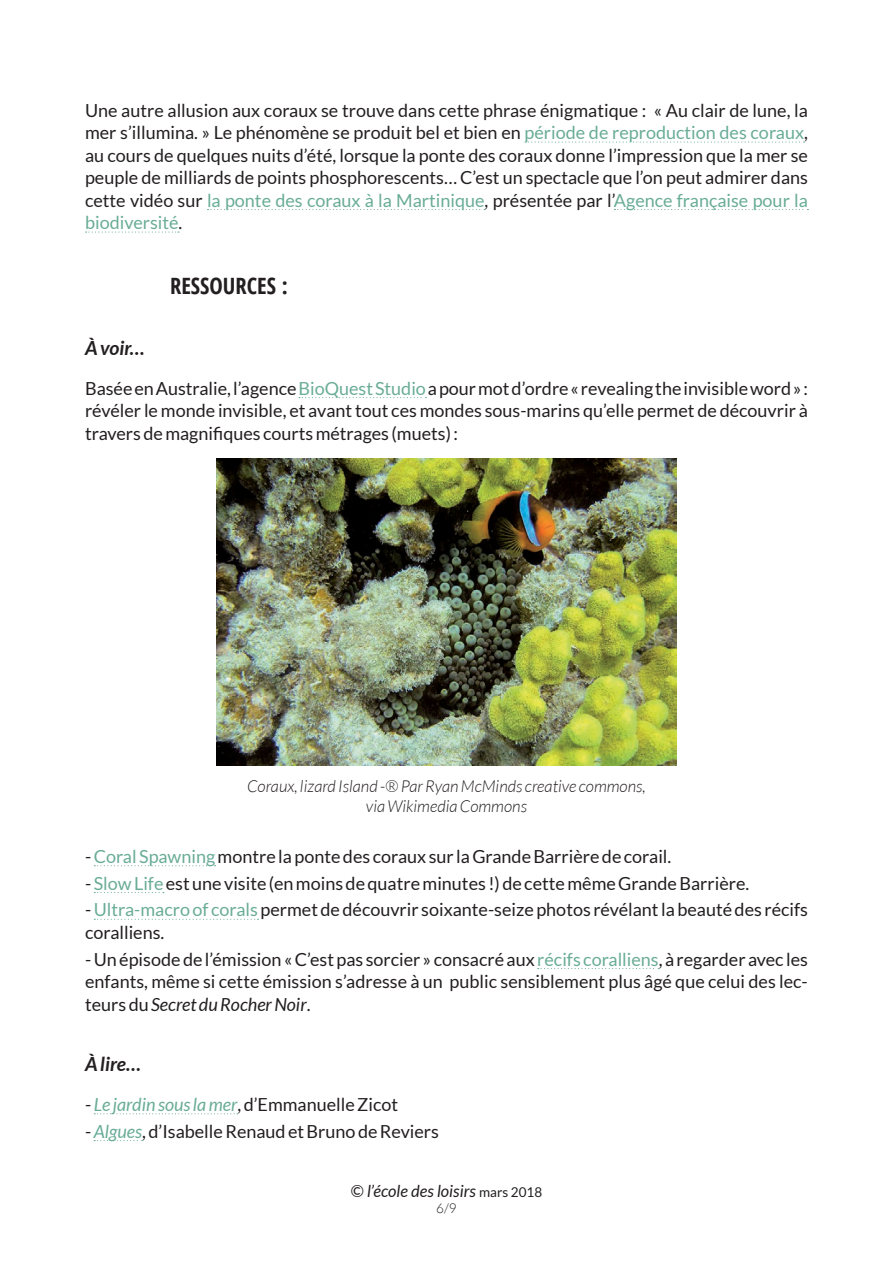
<style>
.page{position:relative;width:893px;height:1263px;background:#fff}
.page>*{position:absolute;margin:0;border:0;box-sizing:border-box;transform-origin:0 0}
.t1{font:700 condensed 22.5px "Open Sans";color:#231f20}
.t2{font:italic 700 19.5px "Lato";color:#231f20}
.t3{font:18px/22.5px "Lato";color:#231f20;text-align:justify}
.t4{font:italic 300 16.5px/19.8px "Lato";color:#231f20;text-align:center}
.t5{font:italic 16.5px "Lato";color:#231f20}
.t6{font:300 13.5px "Lato";color:#231f20}
.s1{color:#69ac97}
.s2{font-style:italic}
.s3{font-style:italic;color:#69ac97}
.s4{font-style:normal}
.s5{font-style:normal;font-size:13.5px}
</style>
<div class="page">
<svg style="left:525px;top:141px;width:280px;height:2px"></svg>
<svg style="left:208px;top:209px;width:277px;height:1px"></svg>
<svg style="left:614px;top:209px;width:194px;height:1px"></svg>
<svg style="left:86px;top:231px;width:93px;height:2px"></svg>
<svg style="left:299px;top:397px;width:127px;height:1px"></svg>
<svg style="left:94px;top:865px;width:122px;height:1px"></svg>
<svg style="left:94px;top:892px;width:70px;height:1px"></svg>
<svg style="left:94px;top:919px;width:164px;height:1px"></svg>
<svg style="left:538px;top:968px;width:121px;height:1px"></svg>
<svg style="left:94px;top:1113px;width:144px;height:1px"></svg>
<svg style="left:94px;top:1140px;width:49px;height:1px"></svg>
<img style="left:216px;top:458px;width:461px;height:308px">
<p class="t3" style="left:85px;top:99px;width:724px">Une autre allusion aux coraux se trouve dans cette phrase énigmatique : « Au clair de lune, la mer s’illumina. » Le phénomène se produit bel et bien en <span class="s1">période de reproduction des coraux</span>, au cours de quelques nuits d’été, lorsque la ponte des coraux donne l’impression que la mer se peuple de milliards de points phosphorescents… C’est un spectacle que l’on peut admirer dans cette vidéo sur <span class="s1">la ponte des coraux à la Martinique</span>, présentée par l’<span class="s1">Agence française pour la biodiversité</span>.</p>
<p class="t1" style="left:170px;top:270px;width:119px">RESSOURCES :</p>
<p class="t2" style="left:85px;top:337px;width:61px">À voir…</p>
<p class="t3" style="left:85px;top:377px;width:724px">Basée en Australie, l’agence <span class="s1">BioQuest Studio</span> a pour mot d’ordre « revealing the invisible word » : révéler le monde invisible, et avant tout ces mondes sous-marins qu’elle permet de découvrir à travers de magnifiques courts métrages (muets) :</p>
<p class="t4" style="left:247px;top:777px;width:400px">Coraux, lizard Island -® Par Ryan McMinds creative commons, via Wikimedia Commons</p>
<p class="t3" style="left:85px;top:845px;width:588px">- <span class="s1">Coral Spawning</span> montre la ponte des coraux sur la Grande Barrière de corail.</p>
<p class="t3" style="left:85px;top:872px;width:666px">- <span class="s1">Slow Life</span> est une visite (en moins de quatre minutes !) de cette même Grande Barrière.</p>
<p class="t3" style="left:85px;top:898px;width:724px">- <span class="s1">Ultra-macro of corals</span> permet de découvrir soixante-seize photos révélant la beauté des récifs coralliens.</p>
<p class="t3" style="left:85px;top:948px;width:724px">- Un épisode de l’émission « C’est pas sorcier » consacré aux <span class="s1">récifs coralliens</span>, à regarder avec les enfants, même si cette émission s’adresse à un public sensiblement plus âgé que celui des lec&shy;teurs du <span class="s2">Secret du Rocher Noir</span>.</p>
<p class="t2" style="left:85px;top:1053px;width:57px">À lire…</p>
<p class="t3" style="left:85px;top:1093px;width:315px">- <span class="s3">Le jardin sous la mer</span>, d’Emmanuelle Zicot</p>
<p class="t3" style="left:85px;top:1120px;width:355px">- <span class="s3">Algues</span>, d’Isabelle Renaud et Bruno de Reviers</p>
<p class="t5" style="left:351px;top:1182px;width:193px"><span class="s4">©</span> l’école des loisirs <span class="s5">mars 2018</span></p>
<p class="t6" style="left:436px;top:1201px;width:22px">6/9</p>
</div>
